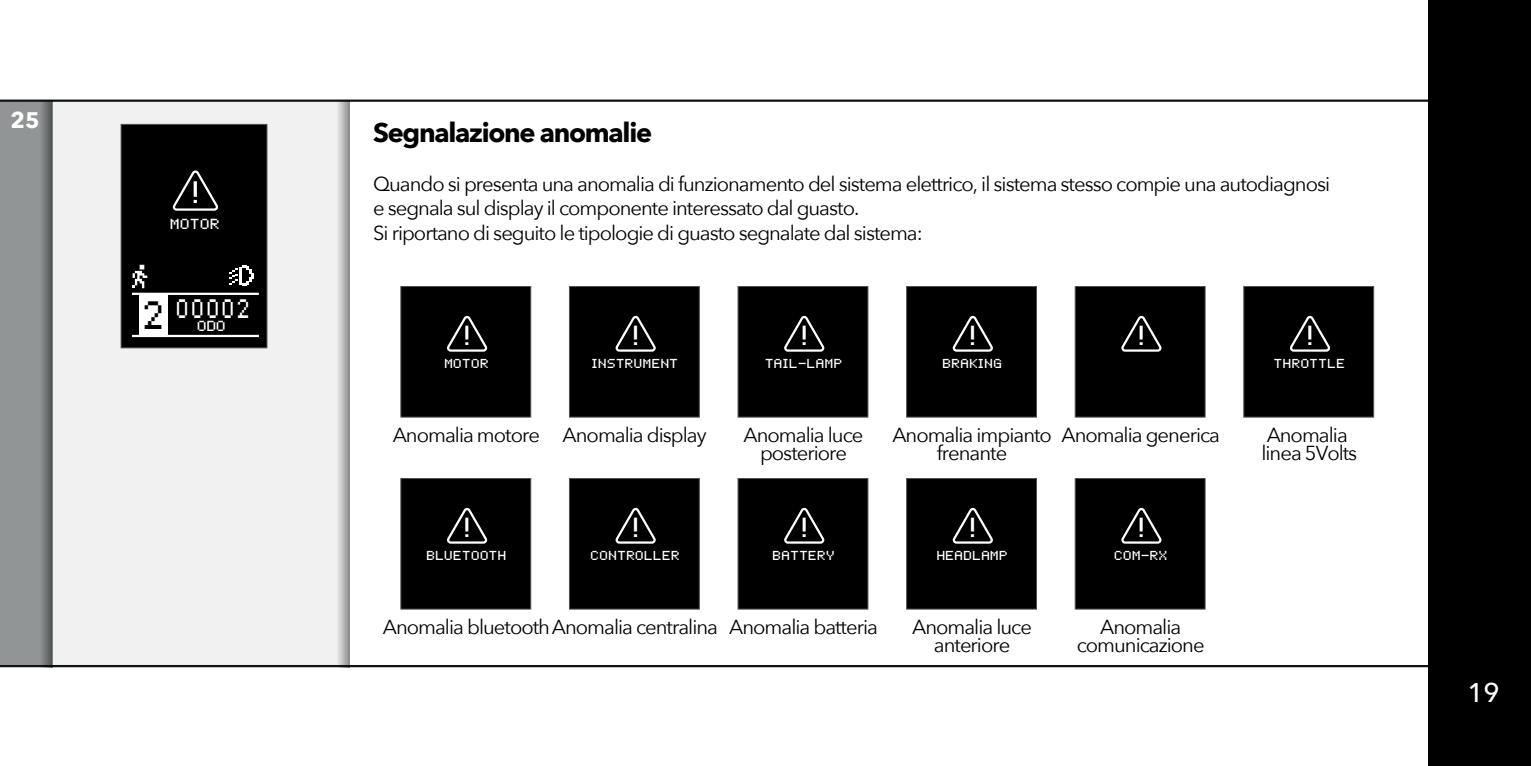
<style>
.page{position:relative;width:1531px;height:766px;background:#fff}
.page>*{position:absolute;margin:0;border:0;box-sizing:border-box;transform-origin:0 0}
.t1{font:31.5px "pixelmix";color:#000001;scale:.84 1}
.t2{font:700 27px "Avenir Next";letter-spacing:-.045em;color:#000001}
.t3{font:500 27px "Avenir Next";color:#fff}
.t4{font:24.75px "pixelmix";color:#fff;scale:1.07 1}
.t5{font:700 22.5px "Avenir Next";color:#fff}
.t6{font:22.05px "pixelmix";color:#fff;scale:1.07 1}
.t7{font:21.38px "pixelmix";letter-spacing:.2em;color:#fff;scale:.75 1}
.t8{font:20.25px/18px "Avenir Next";letter-spacing:-.05em;color:#000001;text-align:center}
.t9{font:11.7px "pixelmix";letter-spacing:.05em;color:#fff;scale:1.07 1}
.t10{font:10.35px "pixelmix";letter-spacing:.05em;color:#fff;scale:1.07 1}
</style>
<div class="page">
<div style="left:0;top:101px;width:53px;height:565px;background:#929595"></div>
<div style="left:53px;top:101px;width:296px;height:565px;background:#f0f1f0"></div>
<hr style="left:0;top:99px;width:1429px;height:3px;background:#101315">
<hr style="left:0;top:664px;width:1429px;height:3px;background:#101315">
<svg style="left:41px;top:100px;width:12px;height:567px"></svg>
<svg style="left:337px;top:101px;width:12px;height:564px"></svg>
<div style="left:121px;top:124px;width:146px;height:224px;background:#000001;border:1px solid #4f5252"></div>
<hr style="left:132px;top:292px;width:127px;height:3px;background:#fff">
<hr style="left:132px;top:335px;width:127px;height:2px;background:#fff">
<div style="left:140px;top:294px;width:28px;height:42px;background:#fff"></div>
<svg style="left:229px;top:265px;width:25px;height:21px"></svg>
<svg style="left:133px;top:265px;width:14px;height:23px"></svg>
<svg style="left:172px;top:170px;width:47px;height:41px"></svg>
<div style="left:401px;top:286px;width:130px;height:131px;background:#000001;border:1px solid #4f5252"></div>
<svg style="left:447px;top:315px;width:41px;height:37px"></svg>
<div style="left:401px;top:478px;width:130px;height:131px;background:#000001;border:1px solid #4f5252"></div>
<svg style="left:447px;top:507px;width:41px;height:37px"></svg>
<div style="left:569px;top:286px;width:130px;height:131px;background:#000001;border:1px solid #4f5252"></div>
<svg style="left:615px;top:315px;width:41px;height:37px"></svg>
<div style="left:569px;top:478px;width:130px;height:131px;background:#000001;border:1px solid #4f5252"></div>
<svg style="left:615px;top:507px;width:41px;height:37px"></svg>
<div style="left:738px;top:286px;width:130px;height:131px;background:#000001;border:1px solid #4f5252"></div>
<svg style="left:784px;top:315px;width:41px;height:37px"></svg>
<div style="left:738px;top:478px;width:130px;height:131px;background:#000001;border:1px solid #4f5252"></div>
<svg style="left:784px;top:507px;width:41px;height:37px"></svg>
<div style="left:906px;top:286px;width:131px;height:131px;background:#000001;border:1px solid #4f5252"></div>
<svg style="left:952px;top:315px;width:41px;height:37px"></svg>
<div style="left:906px;top:478px;width:131px;height:131px;background:#000001;border:1px solid #4f5252"></div>
<svg style="left:952px;top:507px;width:41px;height:37px"></svg>
<div style="left:1243px;top:286px;width:131px;height:131px;background:#000001;border:1px solid #4f5252"></div>
<svg style="left:1290px;top:315px;width:40px;height:37px"></svg>
<div style="left:1075px;top:286px;width:130px;height:131px;background:#000001;border:1px solid #4f5252"></div>
<svg style="left:1121px;top:315px;width:41px;height:37px"></svg>
<div style="left:1075px;top:478px;width:130px;height:131px;background:#000001;border:1px solid #4f5252"></div>
<svg style="left:1121px;top:507px;width:41px;height:37px"></svg>
<div style="left:1429px;top:0;width:102px;height:765px;background:#000001"></div>
<p class="t5" style="left:11px;top:101px;width:31px">25</p>
<p class="t4" style="left:194px;top:180px;width:8px">!</p>
<p class="t9" style="left:171px;top:218px;width:48px">MOTOR</p>
<h1 class="t1" style="left:145px;top:300px;width:25px">2</h1>
<p class="t7" style="left:177px;top:298px;width:99px">OOOO2</p>
<p class="t9" style="left:198px;top:320px;width:28px">ODO</p>
<h2 class="t2" style="left:373px;top:109px;width:281px">Segnalazione anomalie</h2>
<p class="t8" style="left:373px;top:171px;width:958px;line-height:24.3px;text-align:left">Quando si presenta una anomalia di funzionamento del sistema elettrico, il sistema stesso compie una autodiagnosi e segnala sul display il componente interessato dal guasto.<br>Si riportano di seguito le tipologie di guasto segnalate dal sistema:</p>
<p class="t6" style="left:465px;top:324px;width:7px">!</p>
<p class="t6" style="left:634px;top:324px;width:7px">!</p>
<p class="t6" style="left:803px;top:324px;width:7px">!</p>
<p class="t6" style="left:971px;top:324px;width:7px">!</p>
<p class="t6" style="left:1140px;top:324px;width:7px">!</p>
<p class="t6" style="left:1308px;top:324px;width:7px">!</p>
<p class="t10" style="left:445px;top:358px;width:43px">MOTOR</p>
<p class="t10" style="left:593px;top:358px;width:82px">INSTRUMENT</p>
<p class="t10" style="left:766px;top:358px;width:73px">TAIL-LAMP</p>
<p class="t10" style="left:943px;top:358px;width:57px">BRAKING</p>
<p class="t10" style="left:1274px;top:358px;width:68px">THROTTLE</p>
<p class="t8" style="left:393px;top:425px;width:149px">Anomalia motore</p>
<p class="t8" style="left:563px;top:425px;width:145px">Anomalia display</p>
<p class="t8" style="left:743px;top:425px;width:121px">Anomalia luce posteriore</p>
<p class="t8" style="left:892px;top:425px;width:161px">Anomalia impianto frenante</p>
<p class="t8" style="left:1061px;top:425px;width:160px">Anomalia generica</p>
<p class="t8" style="left:1261px;top:425px;width:97px;text-align:left">Anomalia linea 5Volts</p>
<p class="t6" style="left:465px;top:516px;width:7px">!</p>
<p class="t6" style="left:634px;top:516px;width:7px">!</p>
<p class="t6" style="left:803px;top:516px;width:7px">!</p>
<p class="t6" style="left:971px;top:516px;width:7px">!</p>
<p class="t6" style="left:1140px;top:516px;width:7px">!</p>
<p class="t10" style="left:427px;top:550px;width:76px">BLUETOOTH</p>
<p class="t10" style="left:591px;top:550px;width:84px">CONTROLLER</p>
<p class="t10" style="left:773px;top:550px;width:59px">BATTERY</p>
<p class="t10" style="left:937px;top:550px;width:68px">HEADLAMP</p>
<p class="t10" style="left:1115px;top:550px;width:51px">COM-RX</p>
<p class="t8" style="left:383px;top:616px;width:337px">Anomalia bluetoothAnomalia centralina</p>
<p class="t8" style="left:729px;top:616px;width:150px">Anomalia batteria</p>
<p class="t8" style="left:912px;top:616px;width:121px">Anomalia luce anteriore</p>
<p class="t8" style="left:1077px;top:616px;width:129px">Anomalia comunicazione</p>
<h2 class="t3" style="left:1467px;top:669px;width:34px">19</h2>
</div>
